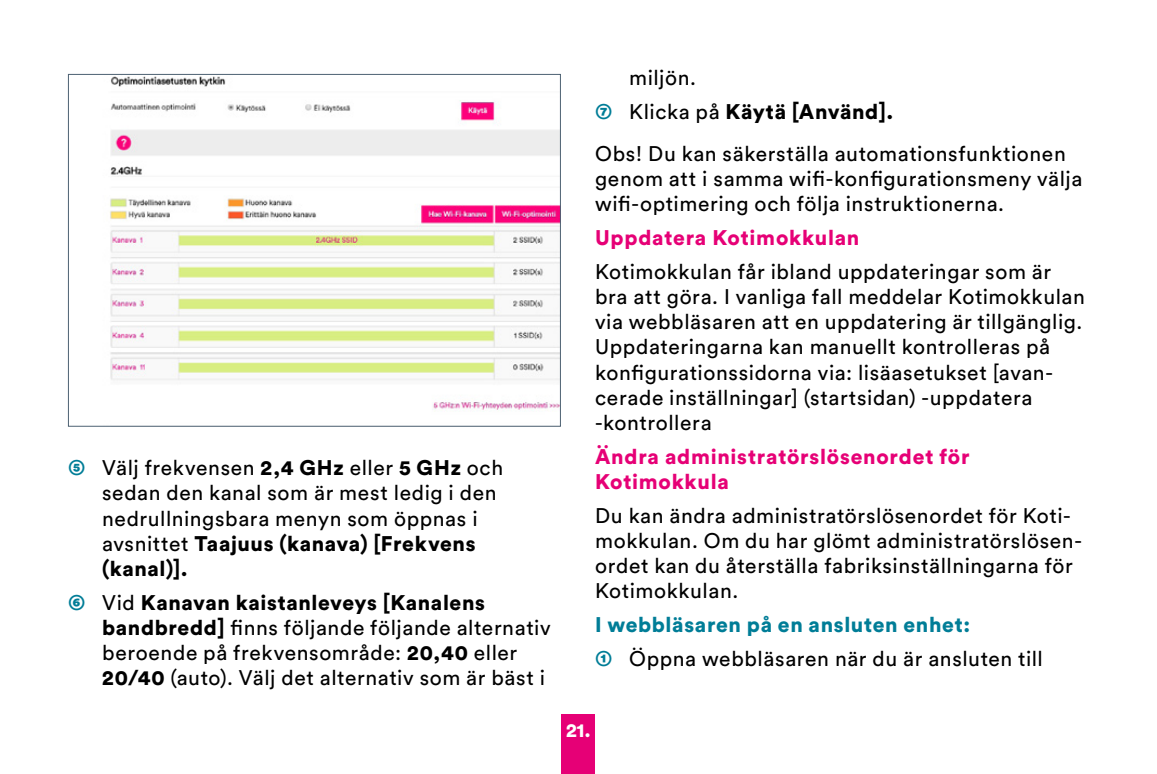
<style>
.page{position:relative;width:1157px;height:774px;background:#fff}
.page>*{position:absolute;margin:0;border:0;box-sizing:border-box;transform-origin:0 0}
.t1{font:21px/25.2px "Circular Std";letter-spacing:.03em;color:#000}
.t2{font:900 21px/25.2px "Circular Std";letter-spacing:.035em;color:#e60076}
.t3{font:900 19.5px "Circular Std";color:#fff}
.s1{font-weight:900;color:#007d97}
.s2{font-weight:900}
</style>
<div class="page">
<div style="left:562px;top:714px;width:33px;height:60px;background:#e60076"></div>
<img style="left:110px;top:76px;width:449px;height:334px">
<p class="t1" style="left:102px;top:455px;width:402px;text-indent:-34px"><span class="s1">➄</span> Välj frekvensen <span class="s2">2,4 GHz</span> eller <span class="s2">5 GHz</span> och sedan den kanal som är mest ledig i den nedrullningsbara menyn som öppnas i avsnittet <span class="s2">Taajuus (kanava) [Frekvens (kanal)].</span></p>
<p class="t1" style="left:102px;top:589px;width:450px;text-indent:-34px"><span class="s1">➅</span> Vid <span class="s2">Kanavan kaistanleveys [Kanalens bandbredd]</span> finns följande följande alternativ beroende på frekvensområde: <span class="s2">20,40</span> eller <span class="s2">20/40</span> (auto). Välj det alternativ som är bäst i</p>
<p class="t1" style="left:595px;top:61px;width:300px;line-height:33.6px;text-indent:34px">miljön.<br><span class="s1">➆</span> Klicka på <span class="s2">Käytä [Använd].</span></p>
<p class="t1" style="left:595px;top:141px;width:489px">Obs! Du kan säkerställa automationsfunktionen genom att i samma wifi-konfigurationsmeny välja wifi-optimering och följa instruktionerna.</p>
<p class="t2" style="left:595px;top:225px;width:266px">Uppdatera Kotimokkulan</p>
<p class="t1" style="left:595px;top:259px;width:491px">Kotimokkulan får ibland uppdateringar som är bra att göra. I vanliga fall meddelar Kotimokkulan via webbläsaren att en uppdatering är tillgänglig.<br>Uppdateringarna kan manuellt kontrolleras på konfigurationssidorna via: lisäasetukset [avan&shy;cerade inställningar] (startsidan) -uppdatera -kontrollera</p>
<p class="t2" style="left:595px;top:443px;width:376px">Ändra administratörslösenordet för<br>Kotimokkula</p>
<p class="t1" style="left:595px;top:502px;width:488px">Du kan ändra administratörslösenordet för Koti&shy;mokkulan. Om du har glömt administratörslösen&shy;ordet kan du återställa fabriksinställningarna för Kotimokkulan.</p>
<p class="t1" style="left:595px;top:607px;width:449px;line-height:33.6px"><span class="s1">I webbläsaren på en ansluten enhet:<br>➀</span> Öppna webbläsaren när du är ansluten till</p>
<p class="t3" style="left:566px;top:717px;width:26px">21.</p>
</div>
